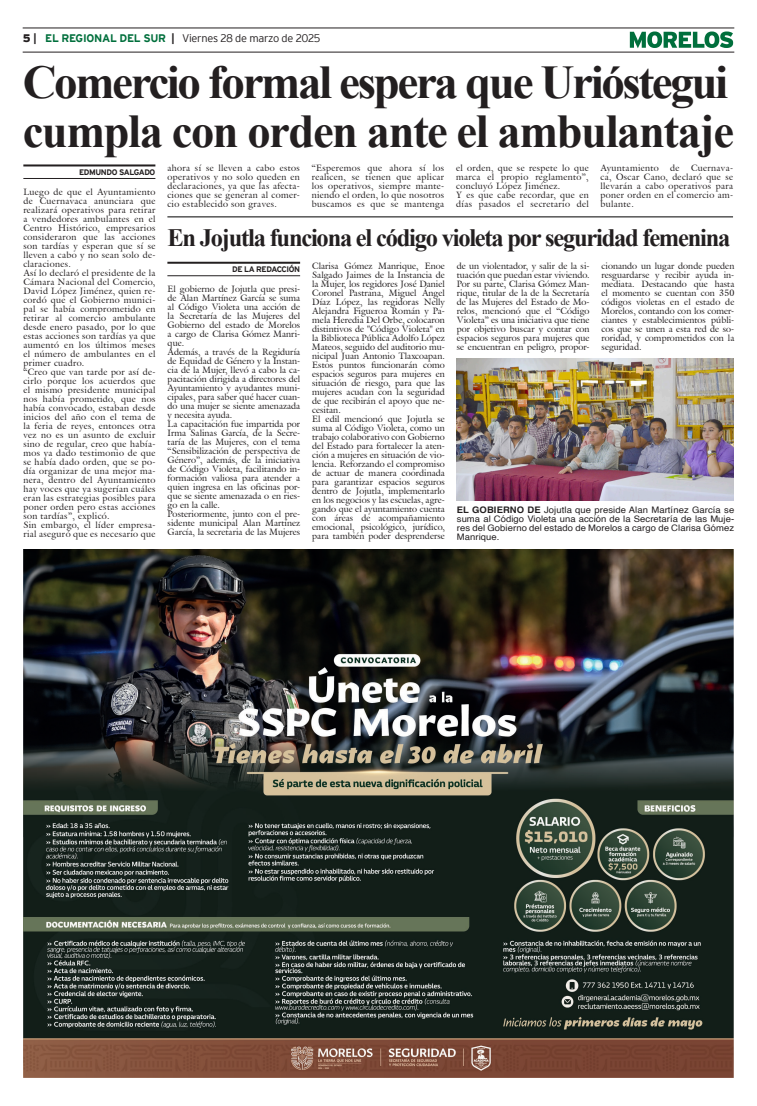
<style>
.page{position:relative;width:757px;height:1106px;background:#fff}
.page>*{position:absolute;margin:0;border:0;box-sizing:border-box;transform-origin:0 0}
.Cabeza_01{font:700 47px "Times New Roman";letter-spacing:-.05em;color:#231f20}
.Cabeza_01-2{font:700 47px "Times New Roman";letter-spacing:-.03em;color:#231f20}
.Cabeza_03{font:700 25px "Times New Roman";letter-spacing:-.05em;color:#231f20}
.t1{font:300 11px "Interstate";letter-spacing:-.03em;color:#231f20}
.t2{font:9px/9px "Galliard IT Cby BT";letter-spacing:.025em;color:#231f20;text-align:justify}
.Pie_de_foto{font:9px/9px "Helvetica";letter-spacing:.01em;color:#231f20;text-align:justify;scale:1.05 1}
.t3{font:700 8px "Interstate";letter-spacing:-.05em;color:#231f20}
.s1{font-weight:900}
.s2{font-weight:700}
.s3{font-weight:700;color:#006f3c}
</style>
<div class="page">
<hr style="left:23px;top:28px;width:711px;height:1px;background:#231f20">
<hr style="left:23px;top:52px;width:711px;height:1px;background:#231f20">
<svg style="left:630px;top:31px;width:103px;height:17px"></svg>
<hr style="left:23px;top:164px;width:132px;height:2px;background:#231f20">
<hr style="left:23px;top:178px;width:132px;height:1px;background:#231f20">
<hr style="left:23px;top:688px;width:346px;height:1px;background:#000">
<hr style="left:167px;top:262px;width:133px;height:2px;background:#231f20">
<hr style="left:167px;top:275px;width:133px;height:1px;background:#231f20">
<img style="left:24px;top:550px;width:709px;height:527px">
<hr style="left:167px;top:216px;width:566px;height:1px;background:#000">
<img style="left:457px;top:359px;width:276px;height:141px">
<p class="t1" style="left:23px;top:32px;width:299px"><span class="s1">5</span> <span class="s2">|</span> <span class="s3">EL REGIONAL DEL SUR</span> <span class="s2">|</span> Viernes 28 de marzo de 2025</p>
<p class="Cabeza_01" style="left:23px;top:48px;width:707px">Comercio formal espera que Urióstegui</p>
<p class="Cabeza_01-2" style="left:23px;top:97px;width:713px">cumpla con orden ante el ambulantaje</p>
<p class="t3" style="left:79px;top:168px;width:78px">EDMUNDO SALGADO</p>
<p class="t2" style="left:167px;top:164px;width:134px">ahora sí se lleven a cabo estos operativos y no solo queden en declaraciones, ya que las afecta&shy;ciones que se generan al comer&shy;cio establecido son graves.</p>
<p class="t2" style="left:312px;top:164px;width:134px">“Esperemos que ahora sí los realicen, se tienen que aplicar los operativos, siempre mante&shy;niendo el orden, lo que nosotros buscamos es que se mantenga</p>
<p class="t2" style="left:456px;top:164px;width:134px">el orden, que se respete lo que marca el propio reglamento”, concluyó López Jiménez.</p>
<p class="t2" style="left:601px;top:164px;width:60px">Ayuntamiento</p>
<p class="t2" style="left:670px;top:164px;width:11px">de</p>
<p class="t2" style="left:601px;top:164px;width:134px;text-indent:90px">Cuernava&shy;ca, Oscar Cano, declaró que se llevarán a cabo operativos para poner orden en el comercio am&shy;bulante.</p>
<p class="t2" style="left:23px;top:187px;width:134px">Luego de que el Ayuntamiento de Cuernavaca anunciara que realizará operativos para retirar a vendedores ambulantes en el Centro Histórico, empresarios consideraron que las acciones son tardías y esperan que sí se lleven a cabo y no sean solo de&shy;claraciones.</p>
<p class="t2" style="left:23px;top:268px;width:134px">Así lo declaró el presidente de la Cámara Nacional del Comercio, David López Jiménez, quien re&shy;cordó que el Gobierno munici&shy;pal se había comprometido en retirar al comercio ambulante desde enero pasado, por lo que estas acciones son tardías ya que aumentó en los últimos meses el número de ambulantes en el primer cuadro.</p>
<p class="t2" style="left:23px;top:367px;width:134px">“Creo que van tarde por así de&shy;cirlo porque los acuerdos que el mismo presidente municipal nos había prometido, que nos había convocado, estaban desde inicios del año con el tema de la feria de reyes, entonces otra vez no es un asunto de excluir sino de regular, creo que había&shy;mos ya dado testimonio de que se había dado orden, que se po&shy;día organizar de una mejor ma&shy;nera, dentro del Ayuntamiento hay voces que ya sugerían cuáles eran las estrategias posibles para poner orden pero estas acciones son tardías”, explicó.</p>
<p class="t2" style="left:23px;top:520px;width:134px">Sin embargo, el líder empresa&shy;rial aseguró que es necesario que</p>
<p class="t2" style="left:456px;top:191px;width:134px">Y es que cabe recordar, que en días pasados el secretario del</p>
<p class="Cabeza_03" style="left:167px;top:219px;width:564px">En Jojutla funciona el código violeta por seguridad femenina</p>
<p class="t3" style="left:232px;top:265px;width:69px">DE LA REDACCIÓN</p>
<p class="t2" style="left:312px;top:262px;width:134px">Clarisa Gómez Manrique, Enoe Salgado Jaimes de la Instancia de la Mujer, los regidores José Daniel Coronel Pastrana, Miguel Ángel Díaz López, las regidoras Nelly Alejandra Figueroa Román y Pa&shy;mela Heredia Del Orbe, colocaron distintivos de "Código Violeta" en la Biblioteca Pública Adolfo López Mateos, seguido del auditorio mu&shy;nicipal Juan Antonio Tlaxcoapan.<br>Estos puntos funcionarán como espacios seguros para mujeres en situación de riesgo, para que las mujeres acudan con la seguridad de que recibirán el apoyo que ne&shy;cesitan.</p>
<p class="t2" style="left:312px;top:415px;width:134px">El edil mencionó que Jojutla se suma al Código Violeta, como un trabajo colaborativo con Gobierno del Estado para fortalecer la aten&shy;ción a mujeres en situación de vio&shy;lencia. Reforzando el compromiso de actuar de manera coordinada para garantizar espacios seguros dentro de Jojutla, implementarlo en los negocios y las escuelas, agre&shy;gando que el ayuntamiento cuenta con áreas de acompañamiento emocional, psicológico, jurídico, para también poder desprenderse</p>
<p class="t2" style="left:457px;top:262px;width:134px">de un violentador, y salir de la si&shy;tuación que puedan estar viviendo.</p>
<p class="t2" style="left:457px;top:280px;width:134px">Por su parte, Clarisa Gómez Man&shy;rique, titular de la de la Secretaría de las Mujeres del Estado de Mo&shy;relos, mencionó que el “Código Violeta” es una iniciativa que tiene por objetivo buscar y contar con espacios seguros para mujeres que se encuentran en peligro, propor-</p>
<p class="t2" style="left:601px;top:262px;width:134px">cionando un lugar donde pueden resguardarse y recibir ayuda in&shy;mediata. Destacando que hasta el momento se cuentan con 350 códigos violetas en el estado de Morelos, contando con los comer&shy;ciantes y establecimientos públi&shy;cos que se unen a esta red de so&shy;roridad, y comprometidos con la seguridad.</p>
<p class="t2" style="left:168px;top:285px;width:134px">El gobierno de Jojutla que presi&shy;de Alan Martínez García se suma al Código Violeta una acción de la Secretaría de las Mujeres del Gobierno del estado de Morelos a cargo de Clarisa Gómez Manri&shy;que.</p>
<p class="t2" style="left:168px;top:348px;width:134px">Además, a través de la Regiduría de Equidad de Género y la Instan&shy;cia de la Mujer, llevó a cabo la ca&shy;pacitación dirigida a directores del Ayuntamiento y ayudantes muni&shy;cipales, para saber qué hacer cuan&shy;do una mujer se siente amenazada y necesita ayuda.</p>
<p class="t2" style="left:168px;top:420px;width:134px">La capacitación fue impartida por Irma Salinas García, de la Secre&shy;taría de las Mujeres, con el tema “Sensibilización de perspectiva de Género”, además, de la iniciativa de Código Violeta, facilitando in&shy;formación valiosa para atender a quien ingresa en las oficinas por&shy;que se siente amenazada o en ries&shy;go en la calle.</p>
<p class="t2" style="left:168px;top:510px;width:134px">Posteriormente, junto con el pre&shy;sidente municipal Alan Martínez García, la secretaria de las Mujeres</p>
<p class="Pie_de_foto" style="left:457px;top:505px;width:266px"><span class="s2">EL GOBIERNO DE</span> Jojutla que preside Alan Martínez García se suma al Código Violeta una acción de la Secretaría de las Muje&shy;res del Gobierno del estado de Morelos a cargo de Clarisa Gómez Manrique.</p>
</div>
